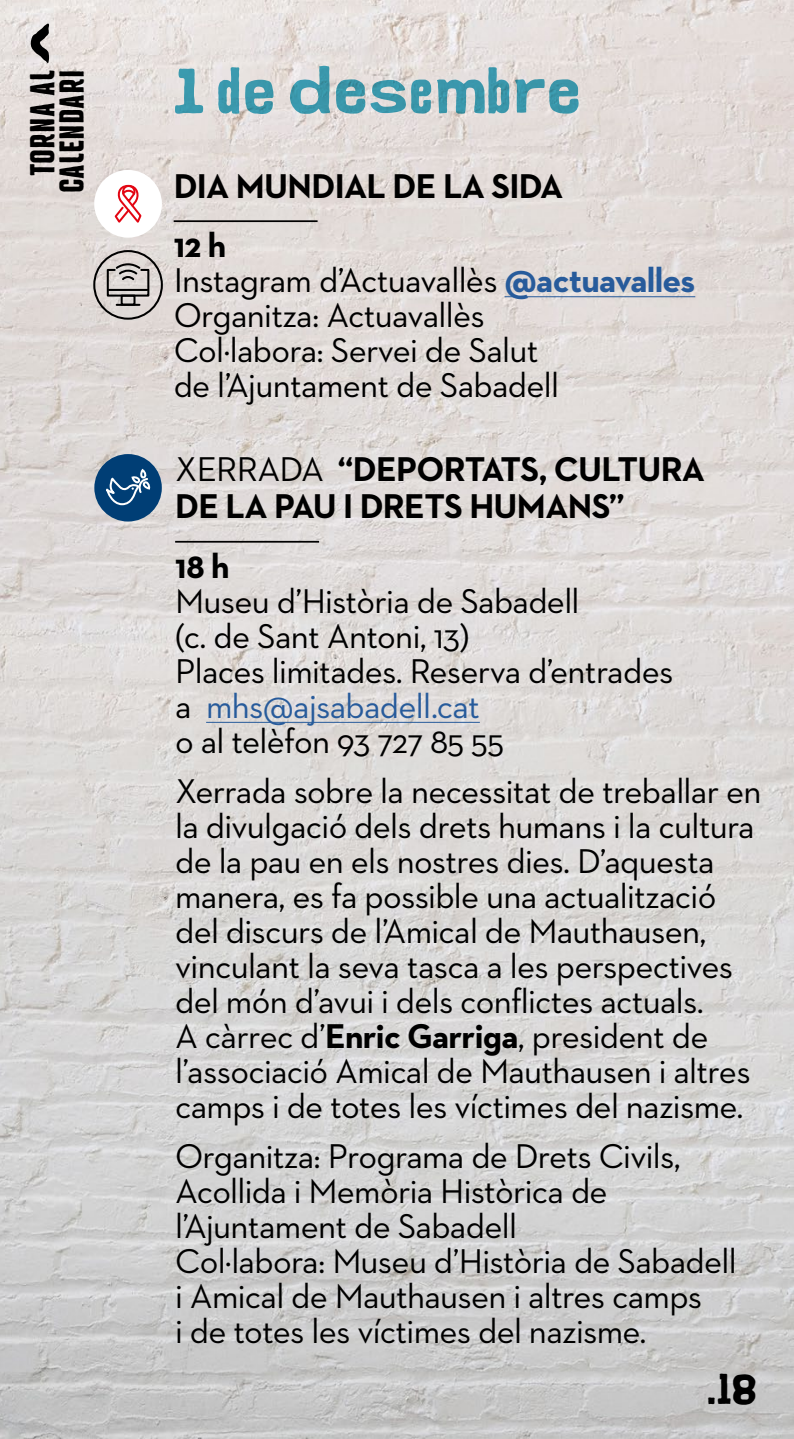
<style>
.page{position:relative;width:794px;height:1439px;background:#fff}
.page>*{position:absolute;margin:0;border:0;box-sizing:border-box;transform-origin:0 0}
.t1{font:64.23px "Hawkes Bold Variable Width";color:#41adc6}
.t2{font:42.7px "Hawkes Bold Variable Width";color:#000}
.t3{font:35px/35px "Neutraface 2 Text";letter-spacing:-.02em;color:#000}
.t4{font:700 35px/59.5px "Neutraface 2 Text";letter-spacing:-.02em;color:#000}
.t5{font:34.65px/29.2px "Hawkes Bold Variable Width";color:#000;text-align:center}
.s1{font-weight:700;color:#275b9b}
.s2{font-weight:400}
.s3{color:#275b9b}
.s4{font-weight:700}
</style>
<div class="page">
<img style="left:0;top:0;width:794px;height:1439px">
<hr style="left:504px;top:296px;width:191px;height:1px;background:#275b9b">
<hr style="left:174px;top:220px;width:143px;height:2px;background:#000">
<div style="left:93px;top:250px;width:70px;height:70px;border:2px solid #000;border-radius:50%"></div>
<div style="left:121px;top:295px;width:14px;height:11px;border:2px solid #000"></div>
<hr style="left:117px;top:304px;width:22px;height:2px;background:#000">
<svg style="left:106px;top:262px;width:44px;height:36px;background:#a39f9c"></svg>
<hr style="left:206px;top:722px;width:274px;height:1px;background:#275b9b">
<hr style="left:175px;top:541px;width:144px;height:1px;background:#000">
<svg style="left:30px;top:23px;width:20px;height:41px"></svg>
<div style="left:94px;top:170px;width:68px;height:68px;background:#fff;border-radius:50%"></div>
<svg style="left:114px;top:184px;width:28px;height:39px"></svg>
<div style="left:94px;top:454px;width:68px;height:67px;background:#003e75;border-radius:50%"></div>
<svg style="left:106px;top:468px;width:45px;height:38px"></svg>
<p class="t5" style="left:25px;top:193px;width:125px;rotate:-90deg">TORNA AL<br>CALENDARI</p>
<h1 class="t1" style="left:174px;top:41px;width:409px">1 de desembre</h1>
<p class="t4" style="left:174px;top:156px;width:391px">DIA MUNDIAL DE LA SIDA<br>12 h</p>
<p class="t3" style="left:174px;top:262px;width:523px">Instagram d’Actuavallès <span class="s1">@actuavalles<br></span>Organitza: Actuavallès<br>Col·labora: Servei de Salut<br>de l’Ajuntament de Sabadell</p>
<p class="t4" style="left:175px;top:451px;width:531px;line-height:36.8px"><span class="s2">XERRADA</span> “DEPORTATS, CULTURA<br>DE LA PAU I DRETS HUMANS”</p>
<p class="t4" style="left:175px;top:536px;width:56px">18 h</p>
<p class="t3" style="left:175px;top:583px;width:500px">Museu d’Història de Sabadell<br>(c. de Sant Antoni, 13)<br>Places limitades. Reserva d’entrades a <span class="s3">mhs@ajsabadell.cat<br></span>o al telèfon 93 727 85 55</p>
<p class="t3" style="left:175px;top:773px;width:588px">Xerrada sobre la necessitat de treballar en la divulgació dels drets humans i la cultura de la pau en els nostres dies. D’aquesta manera, es fa possible una actualització del discurs de l’Amical de Mauthausen, vinculant la seva tasca a les perspectives del món d’avui i dels conflictes actuals.<br>A càrrec d’<span class="s4">Enric Garriga</span>, president de l’associació Amical de Mauthausen i altres camps i de totes les víctimes del nazisme.</p>
<p class="t3" style="left:175px;top:1137px;width:563px">Organitza: Programa de Drets Civils, Acollida i Memòria Històrica de l’Ajuntament de Sabadell<br>Col·labora: Museu d’Història de Sabadell i Amical de Mauthausen i altres camps<br>i de totes les víctimes del nazisme.</p>
<p class="t2" style="left:704px;top:1356px;width:54px">.18</p>
</div>
